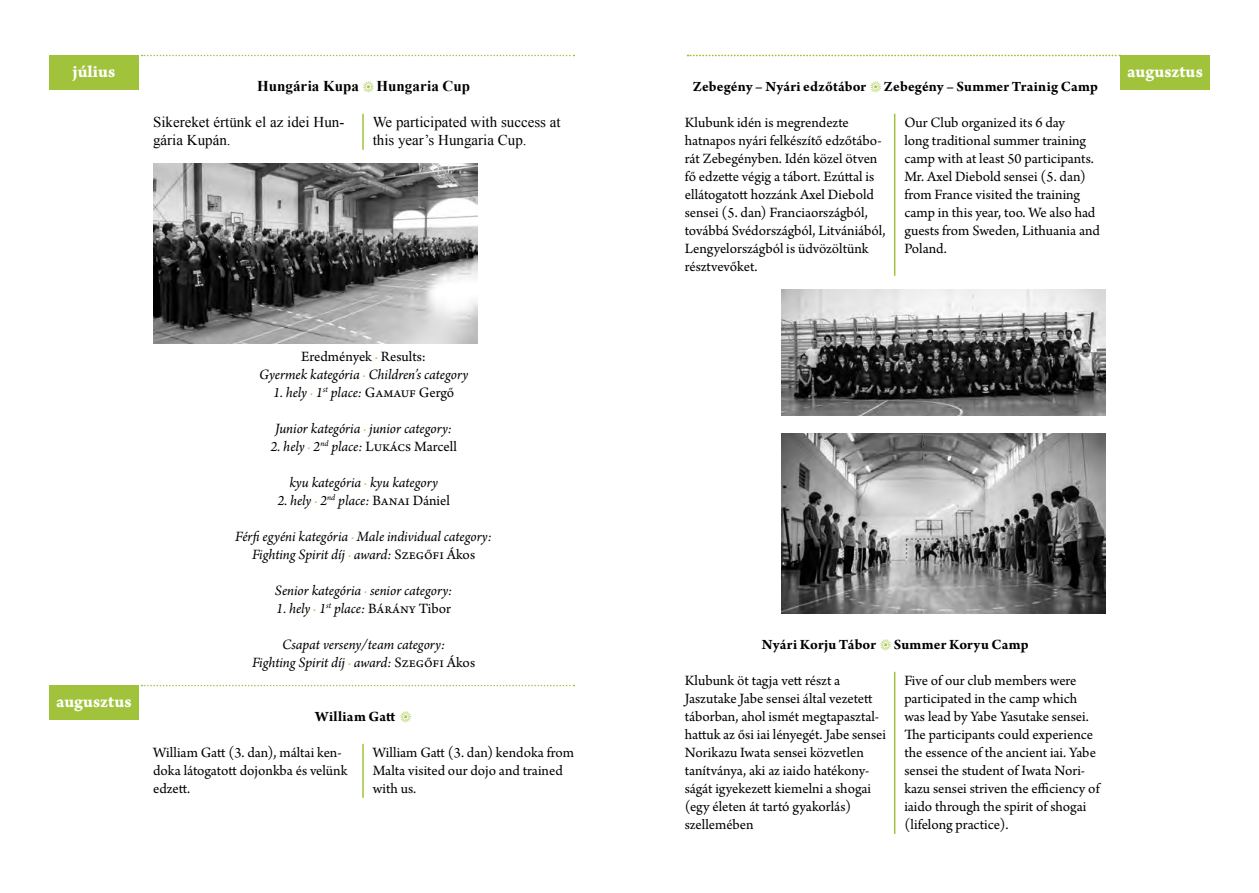
<style>
.page{position:relative;width:1259px;height:893px;background:#fff}
.page>*{position:absolute;margin:0;border:0;box-sizing:border-box;transform-origin:0 0}
.t1{font:18px "Arno Pro Bold Caption";color:#fff}
.t2{font:15px/18px "Arno Pro";color:#000}
.t3{font:italic 15px/18px "Arno Pro";letter-spacing:-.005em;color:#000;text-align:center}
.t4{font:700 15px "Arno Pro";letter-spacing:.01em;color:#000}
.t5{font:15px/18px "Times New Roman";color:#000}
.t6{font:700 15px "Times New Roman";color:#000}
.s1{font-family:"Arno Pro";color:#a0c33b}
.s2{font-style:normal}
.s3{font-style:normal;color:#a0c33b}
.s4{color:#a0c33b}
</style>
<div class="page">
<div style="left:49px;top:685px;width:90px;height:35px;background:#a0c33b"></div>
<svg style="left:142px;top:685px;width:432px;height:1px"></svg>
<div style="left:1120px;top:55px;width:90px;height:35px;background:#a0c33b"></div>
<hr style="left:362px;top:744px;width:2px;height:54px;background:#a0c33b">
<img style="left:782px;top:433px;width:324px;height:180px">
<img style="left:782px;top:289px;width:324px;height:126px">
<svg style="left:687px;top:55px;width:433px;height:1px"></svg>
<hr style="left:362px;top:114px;width:2px;height:36px;background:#a0c33b">
<img style="left:153px;top:164px;width:324px;height:179px">
<hr style="left:894px;top:672px;width:1px;height:162px;background:#a0c33b">
<div style="left:49px;top:55px;width:90px;height:35px;background:#a0c33b"></div>
<svg style="left:142px;top:55px;width:432px;height:1px"></svg>
<hr style="left:894px;top:114px;width:1px;height:162px;background:#a0c33b">
<p class="t1" style="left:72px;top:60px;width:44px">július</p>
<p class="t6" style="left:257px;top:76px;width:214px">Hungária Kupa <span class="s1">•</span>Hungaria Cup</p>
<p class="t5" style="left:153px;top:113px;width:193px">Sikereket értünk el az idei Hun&shy;gária Kupán.</p>
<p class="t5" style="left:373px;top:113px;width:189px">We participated with success at this year’s Hungaria Cup.</p>
<p class="t1" style="left:56px;top:690px;width:77px">augusztus</p>
<p class="t3" style="left:259px;top:349px;width:211px"><span class="s2">Eredmények</span> <span class="s3">·</span> <span class="s2">Results:<br></span>Gyermek kategória <span class="s4">·</span> Children’s category</p>
<p class="t3" style="left:273px;top:385px;width:183px">1. hely <span class="s4">·</span> 1<sup>st</sup> place: <span class="s2">Gamauf Gergő</span></p>
<p class="t3" style="left:275px;top:421px;width:178px">Junior kategória <span class="s4">·</span> junior category:</p>
<p class="t3" style="left:270px;top:439px;width:188px">2. hely <span class="s4">·</span> 2<sup>nd</sup> place: <span class="s2">Lukács Marcell</span></p>
<p class="t3" style="left:289px;top:475px;width:150px">kyu kategória <span class="s4">·</span> kyu kategory</p>
<p class="t3" style="left:277px;top:493px;width:174px">2. hely <span class="s4">·</span> 2<sup>nd</sup> place: <span class="s2">Banai Dániel</span></p>
<p class="t3" style="left:235px;top:529px;width:258px">Férfi egyéni kategória <span class="s4">·</span> Male individual category:<br>Fighting Spirit díj <span class="s4">·</span> award: <span class="s2">Szegőfi Ákos</span></p>
<p class="t3" style="left:275px;top:583px;width:179px">Senior kategória <span class="s4">·</span> senior category:</p>
<p class="t3" style="left:276px;top:601px;width:176px">1. hely <span class="s4">·</span> 1<sup>st</sup> place: <span class="s2">Bárány Tibor</span></p>
<p class="t3" style="left:252px;top:637px;width:224px">Csapat verseny/team category:<br>Fighting Spirit díj <span class="s4">·</span> award: <span class="s2">Szegőfi Ákos</span></p>
<p class="t4" style="left:315px;top:708px;width:98px">William Gatt <span class="s4">•</span></p>
<p class="t2" style="left:153px;top:745px;width:196px">William Gatt (3. dan), máltai ken&shy;doka látogatott dojonkba és velünk edzett.</p>
<p class="t2" style="left:373px;top:745px;width:203px">William Gatt (3. dan) kendoka from<br>Malta visited our dojo and trained with us.</p>
<p class="t4" style="left:693px;top:78px;width:406px">Zebegény – Nyári edzőtábor <span class="s4">•</span>Zebegény – Summer Trainig Camp</p>
<p class="t2" style="left:685px;top:115px;width:202px">Klubunk idén is megrendezte hatnapos nyári felkészítő edzőtábo&shy;rát Zebegényben. Idén közel ötven fő edzette végig a tábort. Ezúttal is ellátogatott hozzánk Axel Diebold sensei (5. dan) Franciaországból, továbbá Svédországból, Litvániából,<br>Lengyelországból is üdvözöltünk résztvevőket.</p>
<p class="t2" style="left:904px;top:115px;width:197px">Our Club organized its 6 day<br>long traditional summer training camp with at least 50 participants.<br>Mr. Axel Diebold sensei (5. dan) from France visited the training camp in this year, too. We also had guests from Sweden, Lithuania and<br>Poland.</p>
<p class="t1" style="left:1127px;top:60px;width:77px">augusztus</p>
<p class="t4" style="left:762px;top:636px;width:268px">Nyári Korju Tábor <span class="s4">•</span>Summer Koryu Camp</p>
<p class="t2" style="left:685px;top:673px;width:203px">Klubunk öt tagja vett részt a<br>Jaszutake Jabe sensei által vezetett táborban, ahol ismét megtapasztal&shy;hattuk az ősi iai lényegét. Jabe sensei<br>Norikazu Iwata sensei közvetlen tanítványa, aki az iaido hatékony&shy;ságát igyekezett kiemelni a shogai (egy életen át tartó gyakorlás) szellemében</p>
<p class="t2" style="left:904px;top:673px;width:198px">Five of our club members were participated in the camp which was lead by Yabe Yasutake sensei.<br>The participants could experience the essence of the ancient iai. Yabe sensei the student of Iwata Nori&shy;kazu sensei striven the efficiency of iaido through the spirit of shogai (lifelong practice).</p>
</div>
